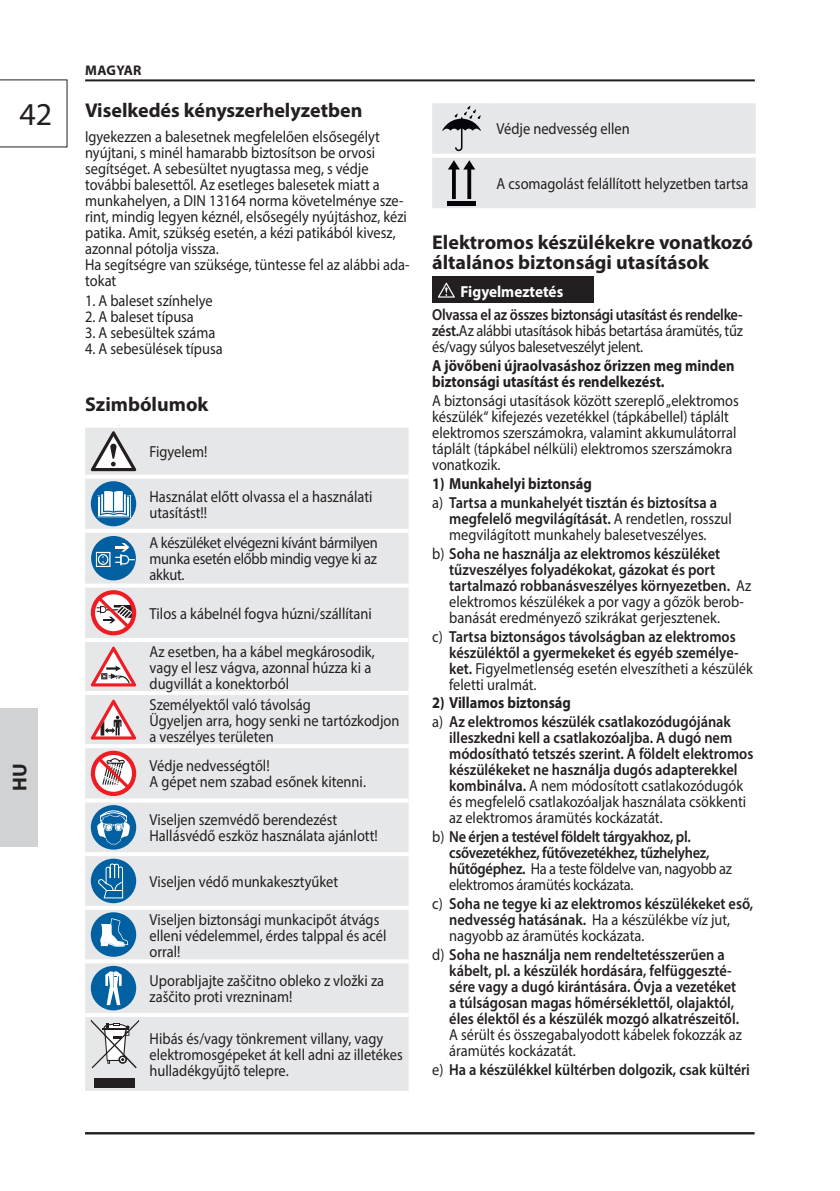
<style>
.page{position:relative;width:840px;height:1191px;background:#fff}
.page>*{position:absolute;margin:0;border:0;box-sizing:border-box;transform-origin:0 0}
.t1{font:32px "Myriad Pro";color:#231f20}
.t2{font:700 20px/20px "Myriad Pro";color:#231f20}
.t3{font:16px/16px "Myriad Pro";color:#231f20;scale:.9 1}
.t4{font:600 16px/16px "Myriad Pro";color:#231f20;scale:.9 1}
.t5{font:600 16px/16px "Myriad Pro";letter-spacing:-.02em;color:#231f20;scale:.9 1}
.t6{font:700 16px/16px "Myriad Pro";color:#231f20;scale:.9 1}
.t7{font:700 16px "Myriad Pro";color:#fff;scale:.95 1}
.t8{font:700 14px "Myriad Pro";letter-spacing:.015em;color:#231f20}
.s1{font-weight:600}
.s2{font-weight:700}
.s3{font-weight:400}
</style>
<div class="page">
<hr style="left:85px;top:1132px;width:669px;height:2px;background:#231f20">
<hr style="left:85px;top:79px;width:669px;height:2px;background:#231f20">
<svg style="left:0;top:79px;width:68px;height:69px"></svg>
<div style="left:0;top:708px;width:38px;height:138px;background:#d1d2d4"></div>
<div style="left:85px;top:428px;width:323px;height:662px;background:#e6e7e9"></div>
<hr style="left:85px;top:475px;width:59px;height:4px;background:#fff">
<hr style="left:144px;top:475px;width:264px;height:4px;background:#fff">
<hr style="left:85px;top:529px;width:59px;height:4px;background:#fff">
<hr style="left:144px;top:529px;width:264px;height:4px;background:#fff">
<svg style="left:85px;top:583px;width:59px;height:4px"></svg>
<svg style="left:144px;top:583px;width:264px;height:4px"></svg>
<hr style="left:85px;top:638px;width:59px;height:4px;background:#fff">
<hr style="left:144px;top:638px;width:264px;height:4px;background:#fff">
<hr style="left:85px;top:691px;width:59px;height:4px;background:#fff">
<hr style="left:144px;top:691px;width:264px;height:4px;background:#fff">
<hr style="left:85px;top:744px;width:59px;height:4px;background:#fff">
<hr style="left:144px;top:744px;width:264px;height:4px;background:#fff">
<svg style="left:85px;top:798px;width:59px;height:4px"></svg>
<svg style="left:144px;top:798px;width:264px;height:4px"></svg>
<hr style="left:85px;top:852px;width:59px;height:4px;background:#fff">
<hr style="left:144px;top:852px;width:264px;height:4px;background:#fff">
<svg style="left:85px;top:905px;width:59px;height:4px"></svg>
<svg style="left:144px;top:905px;width:264px;height:4px"></svg>
<hr style="left:85px;top:959px;width:59px;height:4px;background:#fff">
<hr style="left:144px;top:959px;width:264px;height:4px;background:#fff">
<hr style="left:85px;top:1013px;width:59px;height:4px;background:#fff">
<hr style="left:144px;top:1013px;width:264px;height:4px;background:#fff">
<svg style="left:85px;top:1090px;width:59px;height:1px"></svg>
<svg style="left:144px;top:1090px;width:264px;height:1px"></svg>
<svg style="left:90px;top:431px;width:46px;height:40px"></svg>
<div style="left:91px;top:481px;width:45px;height:45px;background:#0160a1;border-radius:50%"></div>
<svg style="left:97px;top:491px;width:33px;height:27px"></svg>
<div style="left:91px;top:858px;width:45px;height:45px;background:#0160a1;border-radius:50%"></div>
<svg style="left:90px;top:525px;width:46px;height:374px"></svg>
<div style="left:91px;top:912px;width:45px;height:44px;background:#0160a1;border-radius:50%"></div>
<svg style="left:100px;top:918px;width:28px;height:28px"></svg>
<div style="left:91px;top:966px;width:45px;height:44px;background:#0160a1;border-radius:50%"></div>
<svg style="left:105px;top:971px;width:17px;height:34px"></svg>
<div style="left:94px;top:1078px;width:41px;height:10px;background:#231f20"></div>
<svg style="left:91px;top:1019px;width:48px;height:49px"></svg>
<div style="left:432px;top:103px;width:323px;height:105px;background:#e6e7e9"></div>
<div style="left:447px;top:201px;width:29px;height:5px;background:#05040a"></div>
<div style="left:432px;top:277px;width:161px;height:26px;background:#231f20"></div>
<svg style="left:438px;top:283px;width:17px;height:15px"></svg>
<h1 class="t1" style="left:19px;top:95px;width:34px">42</h1>
<p class="t2" style="left:9px;top:791px;width:29px;rotate:-90deg">HU</p>
<p class="t8" style="left:85px;top:61px;width:58px">MAGYAR</p>
<p class="t2" style="left:85px;top:100px;width:279px">Viselkedés kényszerhelyzetben</p>
<p class="t3" style="left:85px;top:128px;width:362px">Igyekezzen a balesetnek megfelelően elsősegélyt nyújtani, s minél hamarabb biztosítson be orvosi segítséget. A sebesültet nyugtassa meg, s védje további balesettől. Az esetleges balesetek miatt a munkahelyen, a DIN 13164 norma követelménye sze&shy;rint, mindig legyen kéznél, elsősegély nyújtáshoz, kézi patika. Amit, szükség esetén, a kézi patikából kivesz, azonnal pótolja vissza.<br>Ha segítségre van szüksége, tüntesse fel az alábbi ada&shy;tokat</p>
<p class="t3" style="left:85px;top:292px;width:143px">1. A baleset színhelye</p>
<p class="t3" style="left:85px;top:308px;width:122px">2. A baleset típusa</p>
<p class="t3" style="left:85px;top:324px;width:146px">3. A sebesültek száma</p>
<p class="t3" style="left:85px;top:340px;width:154px">4. A sebesülések típusa</p>
<p class="t2" style="left:85px;top:394px;width:125px">Szimbólumok</p>
<p class="t3" style="left:149px;top:443px;width:66px">Figyelem!</p>
<p class="t3" style="left:149px;top:488px;width:249px">Használat előtt olvassa el a használati utasítást!!</p>
<p class="t3" style="left:149px;top:534px;width:255px;text-align:justify">A készüléket elvégezni kívánt bármilyen munka esetén előbb mindig vegye ki az akkut.</p>
<p class="t3" style="left:149px;top:605px;width:248px">Tilos a kábelnél fogva húzni/szállítani</p>
<p class="t3" style="left:149px;top:643px;width:252px">Az esetben, ha a kábel megkárosodik, vagy el lesz vágva, azonnal húzza ki a dugvillát a konektorból</p>
<p class="t3" style="left:149px;top:696px;width:279px">Személyektől való távolság<br>Ügyeljen arra, hogy senki ne tartózkodjon a veszélyes területen</p>
<p class="t3" style="left:149px;top:757px;width:242px">Védje nedvességtől!<br>A gépet nem szabad esőnek kitenni.</p>
<p class="t3" style="left:149px;top:811px;width:255px">Viseljen szemvédő berendezést<br>Hallásvédő eszköz használata ajánlott!</p>
<p class="t3" style="left:149px;top:873px;width:211px">Viseljen védő munkakesztyűket</p>
<p class="t3" style="left:149px;top:911px;width:265px">Viseljen biztonsági munkacipőt átvágs elleni védelemmel, érdes talppal és acél orral!</p>
<p class="t3" style="left:149px;top:972px;width:262px">Uporabljajte zaščitno obleko z vložki za zaščito proti vrezninam!</p>
<p class="t3" style="left:149px;top:1030px;width:283px">Hibás és/vagy tönkrement villany, vagy elektromosgépeket át kell adni az illetékes hulladékgyűjtő telepre.</p>
<p class="t3" style="left:496px;top:121px;width:149px">Védje nedvesség ellen</p>
<p class="t3" style="left:496px;top:175px;width:281px">A csomagolást felállított helyzetben tartsa</p>
<p class="t2" style="left:432px;top:231px;width:322px">Elektromos készülékekre vonatkozó általános biztonsági utasítások</p>
<p class="t7" style="left:460px;top:281px;width:109px">Figyelmeztetés</p>
<p class="t3" style="left:432px;top:307px;width:346px;text-align:justify"><span class="s1">Olvassa el az összes biztonsági utasítást és rendelke&shy;zést.</span>Az alábbi utasítások hibás betartása áramütés, tűz és/vagy súlyos balesetveszélyt jelent.</p>
<p class="t6" style="left:432px;top:357px;width:337px">A jövőbeni újraolvasáshoz őrizzen meg minden biztonsági utasítást és rendelkezést.</p>
<p class="t3" style="left:432px;top:392px;width:342px">A biztonsági utasítások között szereplő „elektromos készülék“ kifejezés vezetékkel (tápkábellel) táplált elektromos szerszámokra, valamint akkumulátorral táplált (tápkábel nélküli) elektromos szerszámokra vonatkozik.</p>
<p class="t4" style="left:432px;top:474px;width:318px;line-height:18.8px"><span class="s2">1) Munkahelyi biztonság<br></span><span class="s3">a)</span> Tartsa a munkahelyét tisztán és biztosítsa a</p>
<p class="t3" style="left:449px;top:510px;width:315px"><span class="s1">megfelelő megvilágítását.</span> A rendetlen, rosszul megvilágított munkahely balesetveszélyes.</p>
<p class="t4" style="left:449px;top:545px;width:337px;text-indent:-17px"><span class="s3">b)</span> Soha ne használja az elektromos készüléket tűzveszélyes folyadékokat, gázokat és port tartalmazó robbanásveszélyes környezetben. <span class="s3">Az elektromos készülékek a por vagy a gőzök berob&shy;banását eredményező szikrákat gerjesztenek.</span></p>
<p class="t4" style="left:449px;top:628px;width:338px;text-indent:-17px"><span class="s3">c)</span> Tartsa biztonságos távolságban az elektromos készüléktől a gyermekeket és egyéb személye&shy;ket. <span class="s3">Figyelmetlenség esetén elveszítheti a készülék feletti uralmát.</span></p>
<p class="t4" style="left:432px;top:693px;width:333px;line-height:18.8px"><span class="s2">2) Villamos biztonság<br></span><span class="s3">a)</span> Az elektromos készülék csatlakozódugójának</p>
<p class="t4" style="left:449px;top:729px;width:339px">illeszkedni kell a csatlakozóaljba. A dugó nem módosítható tetszés szerint. A földelt elektromos készülékeket ne használja dugós adapterekkel kombinálva. <span class="s3">A nem módosított csatlakozódugók és megfelelő csatlakozóaljak használata csökkenti az elektromos áramütés kockázatát.</span></p>
<p class="t5" style="left:449px;top:828px;width:316px;text-indent:-17px"><span class="s3">b)</span> Ne érjen a testével földelt tárgyakhoz, pl. csővezetékhez, fűtővezetékhez, tűzhelyhez, hűtőgéphez. <span class="s3">Ha a teste földelve van, nagyobb az elektromos áramütés kockázata.</span></p>
<p class="t4" style="left:449px;top:895px;width:339px;text-indent:-17px"><span class="s3">c)</span> Soha ne tegye ki az elektromos készülékeket eső, nedvesség hatásának. <span class="s3">Ha a készülékbe víz jut, nagyobb az áramütés kockázata.</span></p>
<p class="t4" style="left:449px;top:946px;width:323px;text-indent:-17px"><span class="s3">d)</span> Soha ne használja nem rendeltetésszerűen a kábelt, pl. a készülék hordására, felfüggeszté&shy;sére vagy a dugó kirántására. Óvja a vezetéket a túlságosan magas hőmérséklettől, olajaktól, éles élektől és a készülék mozgó alkatrészeitől.</p>
<p class="t3" style="left:449px;top:1026px;width:326px">A sérült és összegabalyodott kábelek fokozzák az áramütés kockázatát.</p>
<p class="t4" style="left:432px;top:1061px;width:354px"><span class="s3">e)</span> Ha a készülékkel kültérben dolgozik, csak kültéri</p>
</div>
